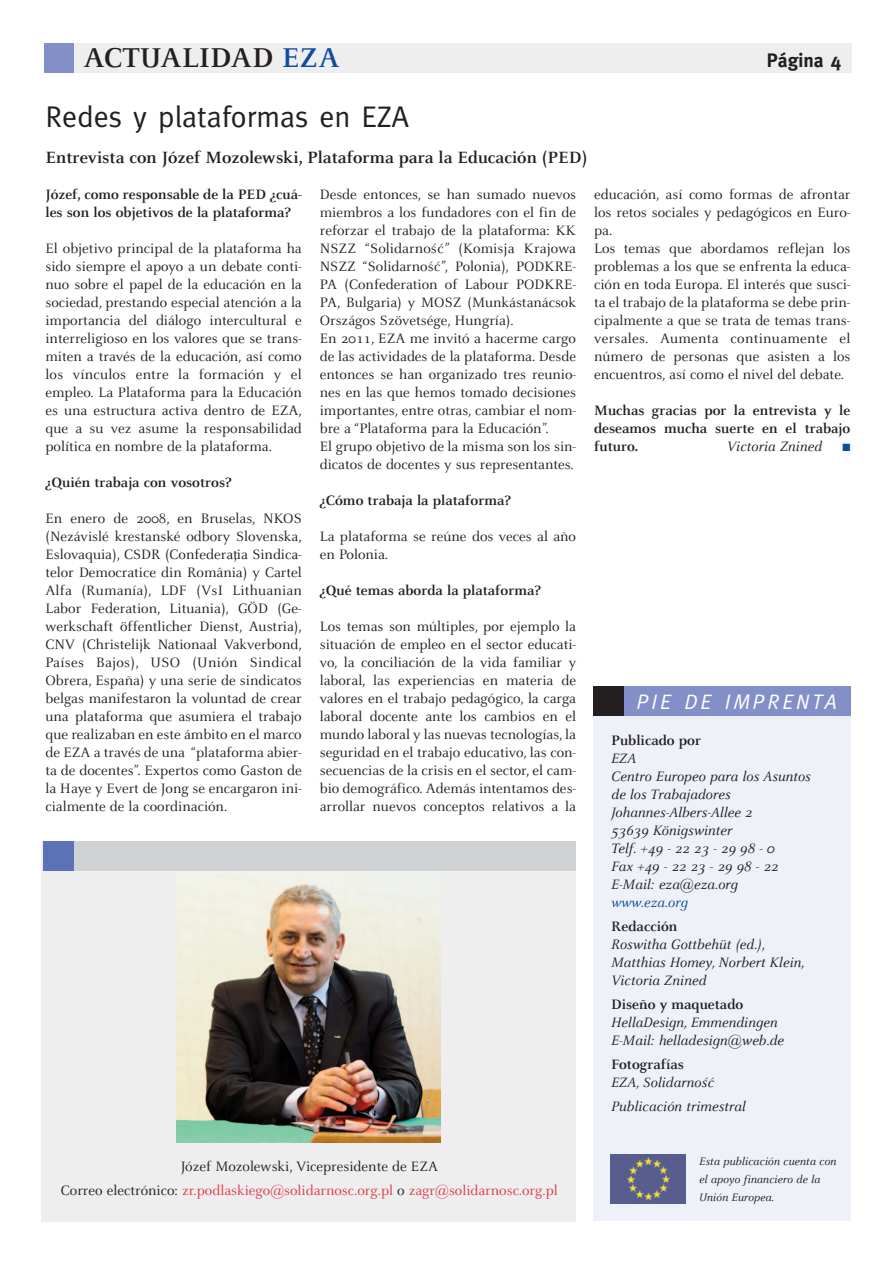
<style>
.page{position:relative;width:893px;height:1263px;background:#fff}
.page>*{position:absolute;margin:0;border:0;box-sizing:border-box;transform-origin:0 0}
.t1{font:30px "Meta";color:#231f20}
.t2{font:700 30px "Celeste";color:#231f20}
.t3{font:italic 21px "Meta";letter-spacing:.14em;color:#fff}
.t4{font:700 19.5px "Meta";color:#231f20}
.t5{font:700 18px "Celeste";color:#231f20}
.t6{font:15px/18px "Celeste";color:#231f20;text-align:justify}
.t7{font:italic 15px/18px "Celeste";color:#231f20}
.t8{font:700 15px/18px "Celeste";color:#231f20}
.t9{font:15px/24px "Celeste";color:#dd3c45;text-align:center}
.t10{font:italic 15px "Celeste";color:#0d4da1}
.t11{font:italic 12px/18px "Celeste";color:#231f20}
.t12{font:10.5px "Zapf Dingbats";color:#0d4da1}
.s1{color:#0d4da1}
.s2{color:#231f20}
</style>
<div class="page">
<div style="left:41px;top:841px;width:535px;height:380px;background:#eeeeef"></div>
<img style="left:177px;top:873px;width:263px;height:269px">
<div style="left:61px;top:841px;width:515px;height:29px;background:#d1d2d4"></div>
<div style="left:43px;top:841px;width:30px;height:29px;background:#5b72b7"></div>
<div style="left:44px;top:44px;width:808px;height:29px;background:#eeeeef"></div>
<div style="left:44px;top:44px;width:29px;height:29px;background:#838fc7"></div>
<div style="left:593px;top:688px;width:257px;height:532px;background:#eff1f8"></div>
<div style="left:593px;top:687px;width:257px;height:29px;background:#838fc7"></div>
<div style="left:593px;top:687px;width:30px;height:29px;background:#231f20"></div>
<img style="left:610px;top:1155px;width:76px;height:48px">
<h1 class="t2" style="left:84px;top:39px;width:258px">ACTUALIDAD <span class="s1">EZA</span></h1>
<h3 class="t4" style="left:767px;top:49px;width:76px">Página 4</h3>
<h1 class="t1" style="left:45px;top:99px;width:365px">Redes y plataformas en EZA</h1>
<p class="t5" style="left:45px;top:146px;width:543px">Entrevista con Józef Mozolewski, Plataforma para la Educación (PED)</p>
<p class="t8" style="left:45px;top:184px;width:258px">Józef, como responsable de la PED ¿cuá&shy;les son los objetivos de la plataforma?</p>
<p class="t6" style="left:45px;top:238px;width:258px">El objetivo principal de la plataforma ha sido siempre el apoyo a un debate conti&shy;nuo sobre el papel de la educación en la sociedad, prestando especial atención a la importancia del diálogo intercultural e interreligioso en los valores que se trans&shy;miten a través de la educación, así como los vínculos entre la formación y el empleo. La Plataforma para la Educación es una estructura activa dentro de EZA, que a su vez asume la responsabilidad política en nombre de la plataforma.</p>
<p class="t8" style="left:45px;top:472px;width:187px">¿Quién trabaja con vosotros?</p>
<p class="t6" style="left:45px;top:508px;width:258px">En enero de 2008, en Bruselas, NKOS (Nezávislé krestanské odbory Slovenska, Eslovaquia), CSDR (Confederat‚ia Sindica&shy;telor Democratice din România) y Cartel Alfa (Rumanía), LDF (VsI Lithuanian Labor Federation, Lituania), GÖD (Ge&shy;werkschaft öffentlicher Dienst, Austria), CNV (Christelijk Nationaal Vakverbond, Países Bajos), USO (Unión Sindical Obrera, España) y una serie de sindicatos belgas manifestaron la voluntad de crear una plataforma que asumiera el trabajo que realizaban en este ámbito en el marco de EZA a través de una “plataforma abier&shy;ta de docentes”. Expertos como Gaston de la Haye y Evert de Jong se encargaron ini&shy;cialmente de la coordinación.</p>
<p class="t6" style="left:320px;top:184px;width:258px;text-align:left">Desde entonces, se han sumado nuevos miembros a los fundadores con el fin de reforzar el trabajo de la plataforma: KK NSZZ “Solidarnos´c´” (Komisja Krajowa NSZZ “Solidarnos´c´”, Polonia), PODKRE-PA (Confederation of Labour PODKRE-PA, Bulgaria) y MOSZ (Munkástanácsok Országos Szövetsége, Hungría).<br>En 2011, EZA me invitó a hacerme cargo de las actividades de la plataforma. Desde entonces se han organizado tres reunio&shy;nes en las que hemos tomado decisiones importantes, entre otras, cambiar el nom&shy;bre a “Plataforma para la Educación”.<br>El grupo objetivo de la misma son los sin&shy;dicatos de docentes y sus representantes.</p>
<p class="t8" style="left:320px;top:490px;width:192px">¿Cómo trabaja la plataforma?</p>
<p class="t6" style="left:320px;top:526px;width:258px">La plataforma se reúne dos veces al año en Polonia.</p>
<p class="t8" style="left:320px;top:580px;width:222px">¿Qué temas aborda la plataforma?</p>
<p class="t6" style="left:320px;top:616px;width:258px">Los temas son múltiples, por ejemplo la situación de empleo en el sector educati&shy;vo, la conciliación de la vida familiar y laboral, las experiencias en materia de valores en el trabajo pedagógico, la carga laboral docente ante los cambios en el mundo laboral y las nuevas tecnologías, la seguridad en el trabajo educativo, las con&shy;secuencias de la crisis en el sector, el cam&shy;bio demográfico. Además intentamos des&shy;arrollar nuevos conceptos relativos a la</p>
<p class="t6" style="left:594px;top:184px;width:258px;text-align:left">educación, así como formas de afrontar los retos sociales y pedagógicos en Euro&shy;pa.<br>Los temas que abordamos reflejan los problemas a los que se enfrenta la educa&shy;ción en toda Europa. El interés que susci&shy;ta el trabajo de la plataforma se debe prin&shy;cipalmente a que se trata de temas trans&shy;versales. Aumenta continuamente el número de personas que asisten a los encuentros, así como el nivel del debate.</p>
<p class="t8" style="left:594px;top:400px;width:258px;text-align:justify">Muchas gracias por la entrevista y le deseamos mucha suerte en el trabajo futuro.</p>
<p class="t7" style="left:727px;top:436px;width:97px">Victoria Znined</p>
<p class="t12" style="left:842px;top:441px;width:9px">■</p>
<h2 class="t3" style="left:637px;top:689px;width:202px">PIE DE IMPRENTA</h2>
<p class="t8" style="left:611px;top:730px;width:91px">Publicado por</p>
<p class="t7" style="left:611px;top:748px;width:201px">EZA<br>Centro Europeo para los Asuntos de los Trabajadores<br>Johannes-Albers-Allee 2<br>53639 Königswinter<br>Telf. +49 - 22 23 - 29 98 - 0<br>Fax +49 - 22 23 - 29 98 - 22<br>E-Mail: eza@eza.org</p>
<p class="t10" style="left:611px;top:893px;width:78px">www.eza.org</p>
<p class="t8" style="left:611px;top:916px;width:68px">Redacción</p>
<p class="t7" style="left:611px;top:934px;width:195px">Roswitha Gottbehüt (ed.),<br>Matthias Homey, Norbert Klein,<br>Victoria Znined</p>
<p class="t8" style="left:611px;top:994px;width:134px">Diseño y maquetado</p>
<p class="t7" style="left:611px;top:1012px;width:174px">HellaDesign, Emmendingen<br>E-Mail: helladesign@web.de</p>
<p class="t8" style="left:611px;top:1054px;width:74px">Fotografías</p>
<p class="t7" style="left:611px;top:1069px;width:136px;line-height:24px">EZA, Solidarno´cs´<br>Publicación trimestral</p>
<p class="t9" style="left:61px;top:1153px;width:499px"><span class="s2">Józef Mozolewski, Vicepresidente de EZA<br>Correo electrónico:</span> zr.podlaskiego@solidarnosc.org.pl <span class="s2">o</span> zagr@solidarnosc.org.pl</p>
<p class="t11" style="left:699px;top:1151px;width:139px">Esta publicación cuenta con el apoyo financiero de la<br>Unión Europea.</p>
</div>
